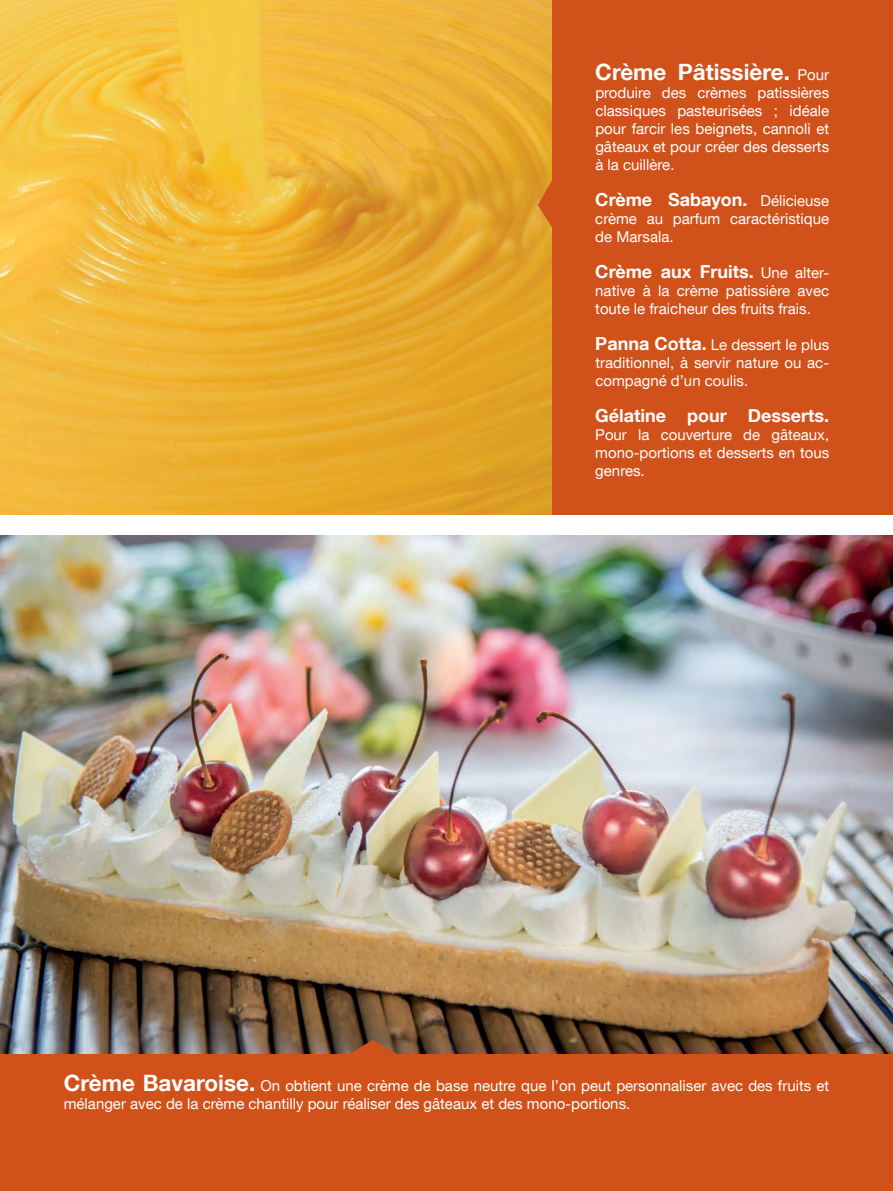
<style>
.page{position:relative;width:893px;height:1191px;background:#fff}
.page>*{position:absolute;margin:0;border:0;box-sizing:border-box;transform-origin:0 0}
.t1{font:700 22.5px "Helvetica Neue LT Com";color:#fff}
.t2{font:700 18px "Helvetica Neue LT Com";color:#fff}
.t3{font:15px/18px "Helvetica Neue LT Com";color:#fff;text-align:justify}
.s1{font-weight:400;font-size:15px}
.s2{font-weight:700;font-size:18px}
.s3{font-weight:700;font-size:22.5px}
</style>
<div class="page">
<img style="left:0;top:536px;width:893px;height:518px">
<img style="left:0;top:0;width:553px;height:514px">
<div style="left:553px;top:0;width:340px;height:514px;background:#d1511b"></div>
<div style="left:0;top:1054px;width:893px;height:137px;background:#d1511b"></div>
<svg style="left:538px;top:179px;width:15px;height:49px"></svg>
<svg style="left:349px;top:1040px;width:50px;height:14px"></svg>
<h1 class="t1" style="left:595px;top:58px;width:235px">Crème Pâtissière. <span class="s1">Pour</span></h1>
<p class="t3" style="left:595px;top:83px;width:235px">produire des crèmes patissières classiques pasteurisées ; idéale pour farcir les beignets, cannoli et gâteaux et pour créer des desserts à la cuillère.</p>
<p class="t2" style="left:595px;top:188px;width:235px">Crème Sabayon. <span class="s1">Délicieuse</span></p>
<p class="t3" style="left:595px;top:209px;width:235px">crème au parfum caractéristique de Marsala.</p>
<p class="t2" style="left:595px;top:260px;width:235px">Crème aux Fruits. <span class="s1">Une alter-</span></p>
<p class="t3" style="left:595px;top:281px;width:235px">native à la crème patissière avec toute le fraicheur des fruits frais.</p>
<p class="t3" style="left:595px;top:335px;width:235px"><span class="s2">Panna Cotta.</span> Le dessert le plus traditionnel, à servir nature ou ac&shy;compagné d’un coulis.</p>
<p class="t2" style="left:595px;top:404px;width:235px">Gélatine pour Desserts.</p>
<p class="t3" style="left:595px;top:425px;width:235px">Pour la couverture de gâteaux, mono-portions et desserts en tous genres.</p>
<p class="t3" style="left:64px;top:1076px;width:767px"><span class="s3">Crème Bavaroise.</span> On obtient une crème de base neutre que l’on peut personnaliser avec des fruits et mélanger avec de la crème chantilly pour réaliser des gâteaux et des mono-portions.</p>
</div>
